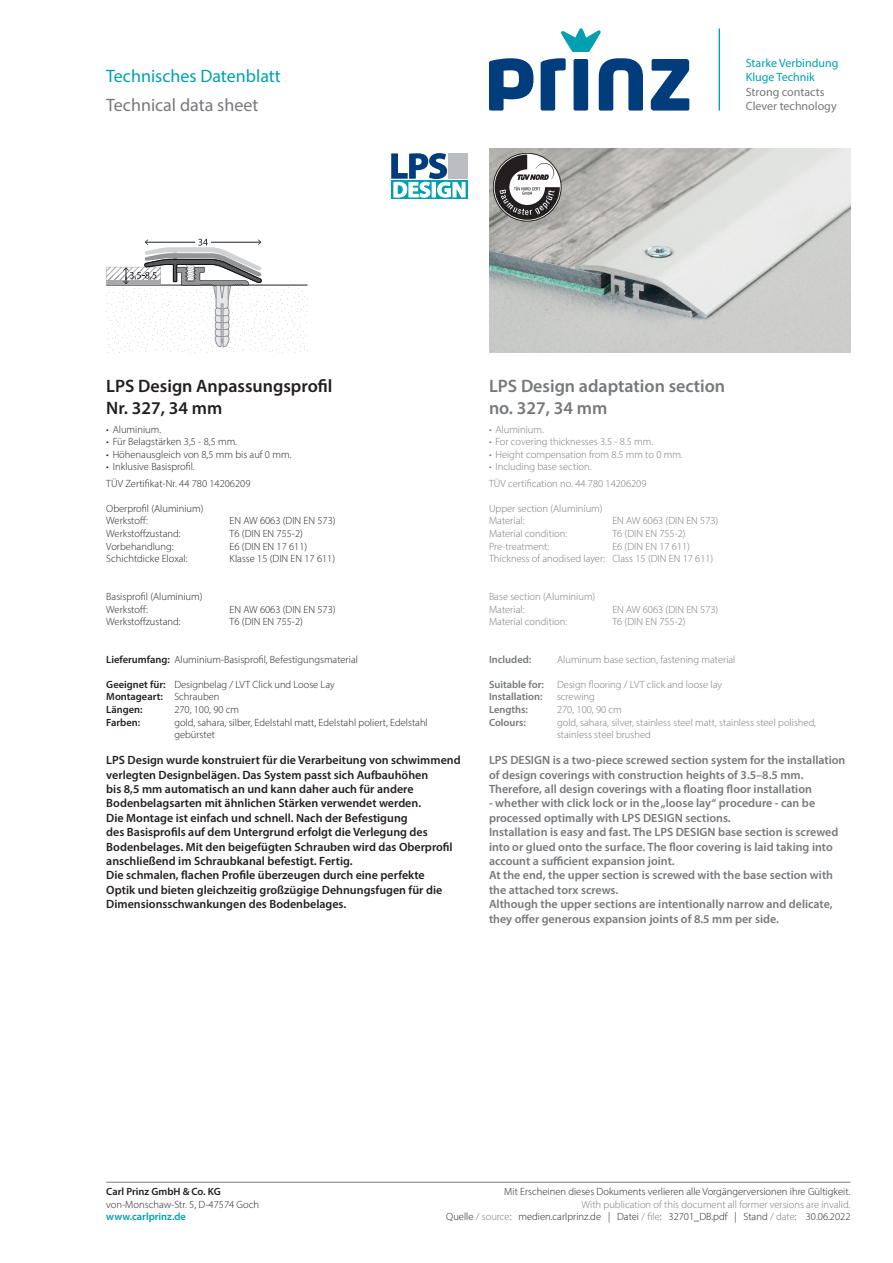
<style>
.page{position:relative;width:893px;height:1263px;background:#fff}
.page>*{position:absolute;margin:0;border:0;box-sizing:border-box;transform-origin:0 0}
.t1{font:600 18px/21.6px "Myriad Pro";color:#76787b}
.t2{font:600 18px/21.6px "Myriad Pro";color:#231f20}
.t3{font:18px "Myriad Pro";color:#00a0b0}
.t4{font:18px "Myriad Pro";color:#76787b}
.t5{font:600 12px/14.4px "Myriad Pro";color:#76787b}
.t6{font:600 12px/14.4px "Myriad Pro";color:#231f20}
.t7{font:12px/14.4px "Myriad Pro";color:#76787b}
.t8{font:12px/14.4px "Myriad Pro";color:#00a0b0}
.t9{font:300 10.5px/12.6px "Myriad Pro";color:#76787b}
.t10{font:300 10.5px/12.6px "Myriad Pro";color:#231f20}
.t11{font:600 10.5px "Myriad Pro";color:#231f20}
.t12{font:600 10.5px "Myriad Pro";color:#76787b}
.t13{font:600 10.5px "Myriad Pro";color:#00a0b0}
.s1{font-weight:600}
.s2{color:#231f20}
</style>
<div class="page">
<svg style="left:489px;top:58px;width:44px;height:53px"></svg>
<svg style="left:541px;top:58px;width:25px;height:53px"></svg>
<div style="left:574px;top:59px;width:14px;height:52px;background:#013d7d;border-radius:2px"></div>
<svg style="left:599px;top:58px;width:44px;height:53px"></svg>
<svg style="left:651px;top:59px;width:38px;height:52px"></svg>
<svg style="left:561px;top:28px;width:40px;height:24px"></svg>
<hr style="left:106px;top:285px;width:202px;height:1px;background:#231f20">
<svg style="left:106px;top:239px;width:156px;height:108px"></svg>
<img style="left:489px;top:149px;width:361px;height:203px">
<div style="left:391px;top:181px;width:77px;height:18px;background:#00a0b0"></div>
<svg style="left:391px;top:153px;width:75px;height:45px"></svg>
<div style="left:448px;top:153px;width:20px;height:26px;background:#bcbdc0"></div>
<hr style="left:719px;top:28px;width:1px;height:83px;background:#00a0b0">
<hr style="left:106px;top:1182px;width:744px;height:1px;background:#76787b">
<svg style="left:495px;top:155px;width:65px;height:65px"></svg>
<h1 class="t3" style="left:106px;top:65px;width:176px">Technisches Datenblatt</h1>
<h1 class="t4" style="left:106px;top:93px;width:154px">Technical data sheet</h1>
<p class="t8" style="left:746px;top:55px;width:94px">Starke Verbindung<br>Kluge Technik</p>
<p class="t7" style="left:746px;top:84px;width:92px">Strong contacts<br>Clever technology</p>
<h1 class="t2" style="left:106px;top:375px;width:228px">LPS Design Anpassungsprofil<br>Nr. 327, 34 mm</h1>
<h1 class="t1" style="left:489px;top:375px;width:238px">LPS Design adaptation section no. 327, 34 mm</h1>
<p class="t10" style="left:106px;top:423px;width:56px">• Aluminium.</p>
<p class="t10" style="left:106px;top:435px;width:132px">• Für Belagstärken 3,5 - 8,5 mm.</p>
<p class="t10" style="left:106px;top:448px;width:187px">• Höhenausgleich von 8,5 mm bis auf 0 mm.</p>
<p class="t10" style="left:106px;top:461px;width:90px">• Inklusive Basisprofil.</p>
<p class="t9" style="left:489px;top:423px;width:56px">• Aluminium.</p>
<p class="t9" style="left:489px;top:435px;width:166px">• For covering thicknesses 3.5 - 8.5 mm.</p>
<p class="t9" style="left:489px;top:448px;width:195px">• Height compensation from 8.5 mm to 0 mm.</p>
<p class="t9" style="left:489px;top:461px;width:104px">• Including base section.</p>
<p class="t10" style="left:106px;top:477px;width:146px">TÜV Zertifikat-Nr. 44 780 14206209</p>
<p class="t9" style="left:489px;top:477px;width:159px">TÜV certification no. 44 780 14206209</p>
<p class="t10" style="left:106px;top:502px;width:99px">Oberprofil (Aluminium)<br>Werkstoff:</p>
<p class="t9" style="left:489px;top:502px;width:115px">Upper section (Aluminium)<br>Material:</p>
<p class="t10" style="left:230px;top:514px;width:108px">EN AW 6063 (DIN EN 573)</p>
<p class="t9" style="left:612px;top:514px;width:108px">EN AW 6063 (DIN EN 573)</p>
<p class="t10" style="left:106px;top:527px;width:76px">Werkstoffzustand:</p>
<p class="t10" style="left:230px;top:527px;width:75px">T6 (DIN EN 755-2)</p>
<p class="t10" style="left:106px;top:540px;width:69px">Vorbehandlung:</p>
<p class="t10" style="left:230px;top:540px;width:79px">E6 (DIN EN 17 611)</p>
<p class="t10" style="left:106px;top:552px;width:83px">Schichtdicke Eloxal:</p>
<p class="t10" style="left:230px;top:552px;width:107px">Klasse 15 (DIN EN 17 611)</p>
<p class="t10" style="left:106px;top:590px;width:98px">Basisprofil (Aluminium)<br>Werkstoff:</p>
<p class="t10" style="left:230px;top:603px;width:108px">EN AW 6063 (DIN EN 573)</p>
<p class="t9" style="left:489px;top:527px;width:80px">Material condition:</p>
<p class="t9" style="left:612px;top:527px;width:75px">T6 (DIN EN 755-2)</p>
<p class="t9" style="left:489px;top:540px;width:62px">Pre-treatment:</p>
<p class="t9" style="left:489px;top:540px;width:226px;text-indent:123px">E6 (DIN EN 17 611)<br>Thickness of anodised layer: Class 15 (DIN EN 17 611)</p>
<p class="t9" style="left:489px;top:590px;width:108px">Base section (Aluminium)<br>Material:</p>
<p class="t9" style="left:612px;top:603px;width:108px">EN AW 6063 (DIN EN 573)</p>
<p class="t10" style="left:106px;top:615px;width:76px">Werkstoffzustand:</p>
<p class="t10" style="left:230px;top:615px;width:75px">T6 (DIN EN 755-2)</p>
<p class="t9" style="left:489px;top:615px;width:80px">Material condition:</p>
<p class="t9" style="left:612px;top:615px;width:75px">T6 (DIN EN 755-2)</p>
<p class="t10" style="left:106px;top:653px;width:253px"><span class="s1">Lieferumfang:</span> Aluminium-Basisprofil, Befestigungsmaterial</p>
<p class="t10" style="left:106px;top:678px;width:230px"><span class="s1">Geeignet für:</span> Designbelag / LVT Click und Loose Lay<br><span class="s1">Montageart:</span> Schrauben<br><span class="s1">Längen:</span></p>
<p class="t10" style="left:174px;top:703px;width:66px">270, 100, 90 cm</p>
<p class="t11" style="left:106px;top:715px;width:36px">Farben:</p>
<p class="t10" style="left:174px;top:716px;width:255px">gold, sahara, silber, Edelstahl matt, Edelstahl poliert, Edelstahl gebürstet</p>
<p class="t12" style="left:489px;top:652px;width:44px">Included:</p>
<p class="t9" style="left:557px;top:653px;width:180px">Aluminum base section, fastening material</p>
<p class="t9" style="left:489px;top:678px;width:235px"><span class="s1">Suitable for:</span> Design flooring / LVT click and loose lay<br><span class="s1">Installation:</span></p>
<p class="t9" style="left:557px;top:690px;width:39px">screwing</p>
<p class="t12" style="left:489px;top:703px;width:41px">Lengths:</p>
<p class="t9" style="left:557px;top:703px;width:66px">270, 100, 90 cm</p>
<p class="t12" style="left:489px;top:715px;width:39px">Colours:</p>
<p class="t9" style="left:557px;top:716px;width:261px">gold, sahara, silver, stainless steel matt, stainless steel polished, stainless steel brushed</p>
<p class="t6" style="left:106px;top:753px;width:356px">LPS Design wurde konstruiert für die Verarbeitung von schwimmend verlegten Designbelägen. Das System passt sich Aufbauhöhen<br>bis 8,5 mm automatisch an und kann daher auch für andere Bodenbelagsarten mit ähnlichen Stärken verwendet werden.<br>Die Montage ist einfach und schnell. Nach der Befestigung<br>des Basisprofils auf dem Untergrund erfolgt die Verlegung des Bodenbelages. Mit den beigefügten Schrauben wird das Oberprofil anschließend im Schraubkanal befestigt. Fertig.<br>Die schmalen, flachen Profile überzeugen durch eine perfekte<br>Optik und bieten gleichzeitig großzügige Dehnungsfugen für die Dimensionsschwankungen des Bodenbelages.</p>
<p class="t5" style="left:489px;top:753px;width:358px">LPS DESIGN is a two-piece screwed section system for the installation of design coverings with construction heights of 3.5–8.5 mm.<br>Therefore, all design coverings with a floating floor installation</p>
<p class="t5" style="left:489px;top:796px;width:351px">- whether with click lock or in the „loose lay“ procedure - can be processed optimally with LPS DESIGN sections.<br>Installation is easy and fast. The LPS DESIGN base section is screwed into or glued onto the surface. The floor covering is laid taking into account a sufficient expansion joint.<br>At the end, the upper section is screwed with the base section with the attached torx screws.<br>Although the upper sections are intentionally narrow and delicate, they offer generous expansion joints of 8.5 mm per side.</p>
<p class="t11" style="left:106px;top:1185px;width:116px">Carl Prinz GmbH &amp; Co. KG</p>
<p class="t10" style="left:106px;top:1198px;width:154px">von-Monschaw-Str. 5, D-47574 Goch</p>
<p class="t13" style="left:106px;top:1210px;width:81px">www.carlprinz.de</p>
<p class="t10" style="left:504px;top:1185px;width:348px">Mit Erscheinen dieses Dokuments verlieren alle Vorgängerversionen ihre Gültigkeit.</p>
<p class="t9" style="left:446px;top:1198px;width:406px;text-align:right">With publication of this document all former versions are invalid.<br><span class="s2">Quelle</span> / source<span class="s2">: medien.carlprinz.de | Datei</span> / file<span class="s2">: 32701_DB.pdf | Stand</span> / date<span class="s2">: 30.06.2022</span></p>
</div>
